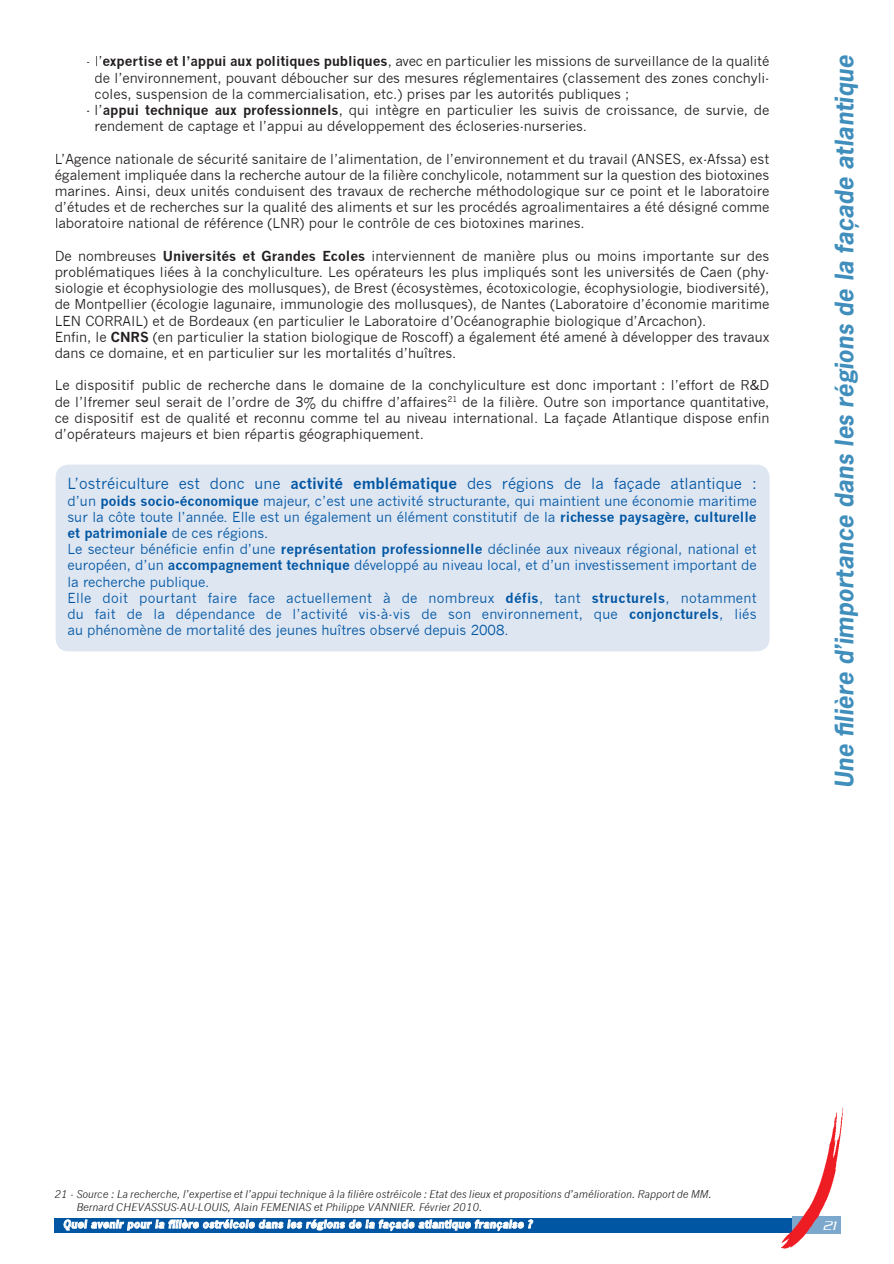
<style>
.page{position:relative;width:894px;height:1264px;background:#fff}
.page>*{position:absolute;margin:0;border:0;box-sizing:border-box;transform-origin:0 0}
.t1{font:italic 700 24px "News Gothic Std";letter-spacing:.005em;color:#408ebc}
.t2{font:15px "News Gothic";color:#0156a3}
.t3{font:13.5px/16.2px "News Gothic";color:#231f20;text-align:justify}
.t4{font:13.5px/16.2px "News Gothic";color:#0156a3}
.t5{font:italic 300 13.5px "Serpentine";color:#fff}
.t6{font:italic 10.5px/12.6px "News Gothic";color:#231f20}
.t7{font:italic 700 10.5px "News Gothic Std";letter-spacing:.04em;color:#fff}
.s1{font-weight:700}
</style>
<div class="page">
<div style="left:55px;top:1218px;width:737px;height:14px;background:#0156a3"></div>
<svg style="left:63px;top:1219px;width:470px;height:14px"></svg>
<img style="left:779px;top:1107px;width:65px;height:142px">
<div style="left:56px;top:465px;width:713px;height:186px;background:#dee6f2;border-radius:13px"></div>
<p class="t3" style="left:95px;top:53px;width:676px;text-indent:-8px">- l’<span class="s1">expertise et l’appui aux politiques publiques</span>, avec en particulier les missions de surveillance de la qualité de l’environnement, pouvant déboucher sur des mesures réglementaires (classement des zones conchyli&shy;coles, suspension de la commercialisation, etc.) prises par les autorités publiques ;</p>
<p class="t3" style="left:95px;top:102px;width:676px;text-indent:-8px">- l’<span class="s1">appui technique aux professionnels</span>, qui intègre en particulier les suivis de croissance, de survie, de rendement de captage et l’appui au développement des écloseries-nurseries.</p>
<p class="t3" style="left:55px;top:151px;width:716px">L’Agence nationale de sécurité sanitaire de l’alimentation, de l’environnement et du travail (ANSES, ex-Afssa) est également impliquée dans la recherche autour de la filière conchylicole, notamment sur la question des biotoxines marines. Ainsi, deux unités conduisent des travaux de recherche méthodologique sur ce point et le laboratoire d’études et de recherches sur la qualité des aliments et sur les procédés agroalimentaires a été désigné comme laboratoire national de référence (LNR) pour le contrôle de ces biotoxines marines.</p>
<p class="t3" style="left:55px;top:248px;width:716px;text-align:left">De nombreuses <span class="s1">Universités et Grandes Ecoles</span> interviennent de manière plus ou moins importante sur des problématiques liées à la conchyliculture. Les opérateurs les plus impliqués sont les universités de Caen (phy&shy;siologie et écophysiologie des mollusques), de Brest (écosystèmes, écotoxicologie, écophysiologie, biodiversité), de Montpellier (écologie lagunaire, immunologie des mollusques), de Nantes (Laboratoire d’économie maritime LEN CORRAIL) et de Bordeaux (en particulier le Laboratoire d’Océanographie biologique d’Arcachon).<br>Enfin, le <span class="s1">CNRS</span> (en particulier la station biologique de Roscoff) a également été amené à développer des travaux dans ce domaine, et en particulier sur les mortalités d’huîtres.</p>
<p class="t3" style="left:55px;top:377px;width:716px">Le dispositif public de recherche dans le domaine de la conchyliculture est donc important : l’effort de R&amp;D de l’Ifremer seul serait de l’ordre de 3% du chiffre d’affaires<sup>21</sup> de la filière. Outre son importance quantitative, ce dispositif est de qualité et reconnu comme tel au niveau international. La façade Atlantique dispose enfin d’opérateurs majeurs et bien répartis géographiquement.</p>
<p class="t2" style="left:67px;top:475px;width:690px">L’ostréiculture est donc une <span class="s1">activité emblématique</span> des régions de la façade atlantique :</p>
<p class="t4" style="left:67px;top:493px;width:690px">d’un <span class="s1">poids socio-économique</span> majeur, c’est une activité structurante, qui maintient une économie maritime sur la côte toute l’année. Elle est un également un élément constitutif de la <span class="s1">richesse paysagère, culturelle et patrimoniale</span> de ces régions.<br>Le secteur bénéficie enfin d’une <span class="s1">représentation professionnelle</span> déclinée aux niveaux régional, national et européen, d’un <span class="s1">accompagnement technique</span> développé au niveau local, et d’un investissement important de la recherche publique.<br>Elle doit pourtant faire face actuellement à de nombreux <span class="s1">défis</span>, tant <span class="s1">structurels</span>, notamment du fait de la dépendance de l’activité vis-à-vis de son environnement, que <span class="s1">conjoncturels</span>, liés au phénomène de mortalité des jeunes huîtres observé depuis 2008.</p>
<h1 class="t1" style="left:828px;top:788px;width:734px;rotate:-90deg">Une filière d’importance dans les régions de la façade atlantique</h1>
<p class="t6" style="left:76px;top:1188px;width:636px;text-indent:-22px">21 - Source : La recherche, l’expertise et l’appui technique à la filière ostréicole : Etat des lieux et propositions d’amélioration. Rapport de MM.<br>Bernard CHEVASSUS-AU-LOUIS, Alain FEMENIAS et Philippe VANNIER. Février 2010.</p>
<p class="t7" style="left:63px;top:1217px;width:470px">Quel avenir pour la filière ostréicole dans les régions de la façade atlantique française ?</p>
<p class="t5" style="left:822px;top:1218px;width:15px">21</p>
</div>
